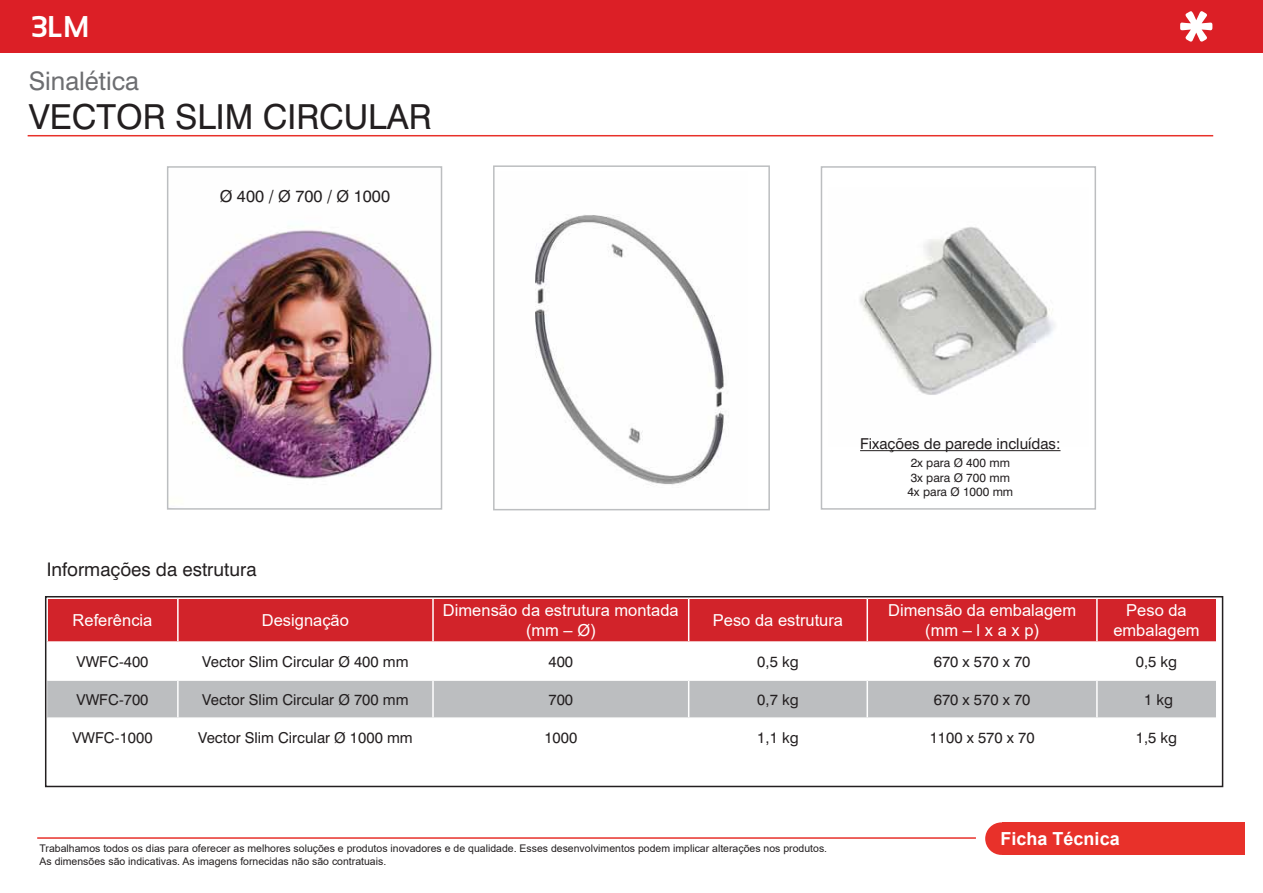
<style>
.page{position:relative;width:1263px;height:893px;background:#fff}
.page>*{position:absolute;margin:0;border:0;box-sizing:border-box;transform-origin:0 0}
.t1{font:34.5px "Swiss 721 BT";color:#231f20}
.t2{font:700 30px "Sansation";color:#fff}
.t3{font:25.5px "Swiss 721 BT";color:#6d6e71}
.t4{font:18.75px "Swiss 721 BT";color:#231f20}
.t5{font:700 18px "Arial";color:#fff}
.t6{font:16.5px/19.8px "Arial";color:#fff;text-align:center}
.t7{font:16.5px "Swiss 721 BT";color:#231f20}
.t8{font:15px "Swiss 721 BT";color:#231f20}
.t9{font:12px/14.4px "Swiss 721 BT";color:#231f20}
.t10{font:10.5px/12.6px "Arial";color:#231f20}
.s1{font-family:"Arial"}
</style>
<div class="page">
<div style="left:985px;top:822px;width:33px;height:33px;background:#e8312a;border-radius:50%"></div>
<div style="left:1002px;top:822px;width:243px;height:33px;background:#e8312a"></div>
<hr style="left:37px;top:837px;width:939px;height:2px;background:#e8312a">
<hr style="left:28px;top:135px;width:1185px;height:1px;background:#e8312a">
<div style="left:48px;top:599px;width:1168px;height:42px;background:#d2232a"></div>
<div style="left:48px;top:681px;width:1168px;height:36px;background:#bcbec0"></div>
<hr style="left:177px;top:599px;width:2px;height:42px;background:#fff">
<hr style="left:432px;top:599px;width:2px;height:42px;background:#fff">
<hr style="left:688px;top:599px;width:1px;height:42px;background:#fff">
<hr style="left:866px;top:599px;width:2px;height:42px;background:#fff">
<hr style="left:1096px;top:599px;width:2px;height:42px;background:#fff">
<hr style="left:177px;top:681px;width:2px;height:36px;background:#fff">
<hr style="left:432px;top:681px;width:2px;height:36px;background:#fff">
<hr style="left:688px;top:681px;width:1px;height:36px;background:#fff">
<hr style="left:866px;top:681px;width:2px;height:36px;background:#fff">
<hr style="left:1096px;top:681px;width:2px;height:36px;background:#fff">
<div style="left:45px;top:596px;width:1178px;height:191px;border:2px solid #231f20"></div>
<img style="left:182px;top:230px;width:250px;height:249px">
<div style="left:167px;top:166px;width:275px;height:344px;border:2px solid #bcbec0"></div>
<img style="left:859px;top:227px;width:196px;height:168px">
<div style="left:821px;top:166px;width:275px;height:344px;border:2px solid #bcbec0"></div>
<img style="left:535px;top:215px;width:190px;height:271px">
<div style="left:493px;top:165px;width:277px;height:345px;border:2px solid #bcbec0"></div>
<hr style="left:860px;top:450px;width:200px;height:1px;background:#231f20">
<div style="left:0;top:0;width:1263px;height:52px;background:#dc1f26"></div>
<svg style="left:1180px;top:11px;width:32px;height:31px"></svg>
<h2 class="t2" style="left:31px;top:10px;width:60px">3LM</h2>
<h3 class="t3" style="left:29px;top:66px;width:112px">Sinalética</h3>
<h1 class="t1" style="left:29px;top:95px;width:404px">VECTOR SLIM CIRCULAR</h1>
<h3 class="t7" style="left:220px;top:186px;width:172px">Ø 400 / <span class="s1">Ø</span> 700 / <span class="s1">Ø</span> 1000</h3>
<h3 class="t8" style="left:860px;top:435px;width:202px">Fixações de parede incluídas:</h3>
<p class="t9" style="left:907px;top:455px;width:107px">2x para Ø 400 mm<br>3x para Ø 700 mm<br>4x para Ø 1000 mm</p>
<h3 class="t4" style="left:47px;top:558px;width:211px">Informações da estrutura</h3>
<h3 class="t6" style="left:73px;top:610px;width:81px">Referência</h3>
<h3 class="t6" style="left:262px;top:610px;width:89px">Designação</h3>
<h3 class="t6" style="left:443px;top:600px;width:237px">Dimensão da estrutura montada (mm – Ø)</h3>
<h3 class="t6" style="left:713px;top:610px;width:132px">Peso da estrutura</h3>
<h3 class="t6" style="left:888px;top:600px;width:189px">Dimensão da embalagem (mm – l x a x p)</h3>
<h3 class="t6" style="left:1113px;top:600px;width:88px">Peso da embalagem</h3>
<h3 class="t8" style="left:77px;top:652px;width:73px">VWFC-400</h3>
<h3 class="t8" style="left:202px;top:652px;width:208px">Vector Slim Circular Ø 400 mm</h3>
<h3 class="t8" style="left:548px;top:652px;width:26px">400</h3>
<h3 class="t8" style="left:757px;top:652px;width:43px">0,5 kg</h3>
<h3 class="t8" style="left:934px;top:652px;width:98px">670 x 570 x 70</h3>
<h3 class="t8" style="left:1136px;top:652px;width:43px">0,5 kg</h3>
<h3 class="t8" style="left:77px;top:690px;width:73px">VWFC-700</h3>
<h3 class="t8" style="left:202px;top:690px;width:208px">Vector Slim Circular Ø 700 mm</h3>
<h3 class="t8" style="left:548px;top:690px;width:26px">700</h3>
<h3 class="t8" style="left:757px;top:690px;width:43px">0,7 kg</h3>
<h3 class="t8" style="left:934px;top:690px;width:98px">670 x 570 x 70</h3>
<h3 class="t8" style="left:1144px;top:690px;width:31px">1 kg</h3>
<h3 class="t8" style="left:72px;top:728px;width:82px">VWFC-1000</h3>
<h3 class="t8" style="left:198px;top:728px;width:216px">Vector Slim Circular Ø 1000 mm</h3>
<h3 class="t8" style="left:544px;top:728px;width:34px">1000</h3>
<h3 class="t8" style="left:757px;top:728px;width:43px">1,1 kg</h3>
<h3 class="t8" style="left:930px;top:728px;width:106px">1100 x 570 x 70</h3>
<h3 class="t8" style="left:1136px;top:728px;width:43px">1,5 kg</h3>
<p class="t10" style="left:40px;top:842px;width:789px">Trabalhamos todos os dias para oferecer as melhores soluções e produtos inovadores e de qualidade. Esses desenvolvimentos podem implicar alterações nos produtos.<br>As dimensões são indicativas. As imagens fornecidas não são contratuais.</p>
<h3 class="t5" style="left:1000px;top:826px;width:121px">Ficha Técnica</h3>
</div>
